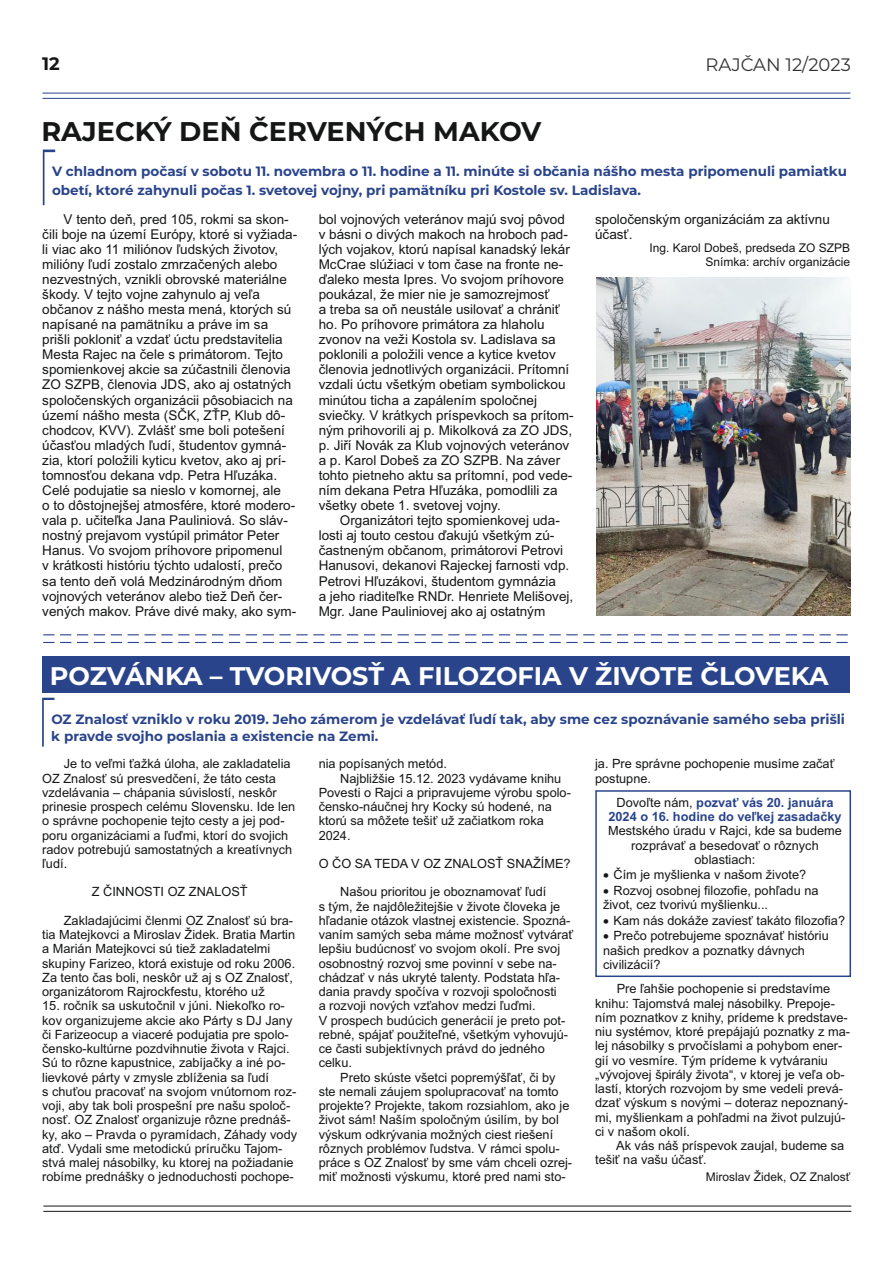
<style>
.page{position:relative;width:893px;height:1263px;background:#fff}
.page>*{position:absolute;margin:0;border:0;box-sizing:border-box;transform-origin:0 0}
.t1{font:700 27px "Montserrat";color:#151616}
.t2{font:700 25.5px "Montserrat";letter-spacing:-.005em;color:#fff}
.t3{font:18px "Montserrat";color:#343435}
.t4{font:700 18px "Montserrat";color:#151616}
.t5{font:13.5px/15.1px "Arial";color:#151616}
.t6{font:700 13.5px/18.6px "Montserrat";color:#2a448b}
.t7{font:12.75px/14.2px "Arial";color:#151616}
.t8{font:700 12.75px/14.2px "Arial";color:#2a448b;text-align:center}
.t9{font:12px/13.4px "Arial";color:#151616;text-align:right}
.s1{font-weight:400;color:#151616}
</style>
<div class="page">
<div style="left:43px;top:656px;width:807px;height:36px;background:#2a448b"></div>
<hr style="left:42px;top:93px;width:808px;height:1px;background:#2a448b">
<hr style="left:42px;top:98px;width:808px;height:1px;background:#2a448b">
<svg style="left:43px;top:642px;width:805px;height:1px"></svg>
<svg style="left:43px;top:634px;width:805px;height:1px"></svg>
<svg style="left:43px;top:150px;width:12px;height:55px"></svg>
<svg style="left:42px;top:698px;width:12px;height:49px"></svg>
<hr style="left:43px;top:1211px;width:808px;height:1px;background:#151616">
<hr style="left:43px;top:1206px;width:808px;height:1px;background:#151616">
<img style="left:596px;top:278px;width:254px;height:338px">
<div style="left:595px;top:790px;width:256px;height:187px;border:2px solid #2a448b"></div>
<h3 class="t4" style="left:42px;top:53px;width:19px">12</h3>
<h3 class="t3" style="left:705px;top:53px;width:147px">RAJČAN 12/2023</h3>
<h1 class="t1" style="left:41px;top:114px;width:501px">RAJECKÝ DEŇ ČERVENÝCH MAKOV</h1>
<p class="t6" style="left:52px;top:162px;width:796px">V chladnom počasí v sobotu 11. novembra o 11. hodine a 11. minúte si občania nášho mesta pripomenuli pamiatku obetí, ktoré zahynuli počas 1. svetovej vojny, pri pamätníku pri Kostole sv. Ladislava.</p>
<p class="t5" style="left:42px;top:212px;width:256px;text-indent:21px">V tento deň, pred 105, rokmi sa skon&shy;čili boje na území Európy, ktoré si vyžiada&shy;li viac ako 11 miliónov ľudských životov, milióny ľudí zostalo zmrzačených alebo nezvestných, vznikli obrovské materiálne škody. V tejto vojne zahynulo aj veľa občanov z nášho mesta mená, ktorých sú napísané na pamätníku a práve im sa prišli pokloniť a vzdať úctu predstavitelia Mesta Rajec na čele s primátorom. Tejto spomienkovej akcie sa zúčastnili členovia ZO SZPB, členovia JDS, ako aj ostatných spoločenských organizácii pôsobiacich na území nášho mesta (SČK, ZŤP, Klub dô&shy;chodcov, KVV). Zvlášť sme boli potešení účasťou mladých ľudí, študentov gymná&shy;zia, ktorí položili kyticu kvetov, ako aj prí&shy;tomnosťou dekana vdp. Petra Hľuzáka.<br>Celé podujatie sa nieslo v komornej, ale<br>o to dôstojnejšej atmosfére, ktoré modero&shy;vala p. učiteľka Jana Pauliniová. So sláv&shy;nostný prejavom vystúpil primátor Peter Hanus. Vo svojom príhovore pripomenul<br>v krátkosti históriu týchto udalostí, prečo sa tento deň volá Medzinárodným dňom vojnových veteránov alebo tiež Deň čer&shy;vených makov. Práve divé maky, ako sym-</p>
<p class="t5" style="left:319px;top:212px;width:256px">bol vojnových veteránov majú svoj pôvod v básni o divých makoch na hroboch pad&shy;lých vojakov, ktorú napísal kanadský lekár McCrae slúžiaci v tom čase na fronte ne&shy;ďaleko mesta Ipres. Vo svojom príhovore poukázal, že mier nie je samozrejmosť<br>a treba sa oň neustále usilovať a chrániť ho. Po príhovore primátora za hlaholu zvonov na veži Kostola sv. Ladislava sa poklonili a položili vence a kytice kvetov členovia jednotlivých organizácii. Prítomní vzdali úctu všetkým obetiam symbolickou minútou ticha a zapálením spoločnej sviečky. V krátkych príspevkoch sa prítom&shy;ným prihovorili aj p. Mikolková za ZO JDS, p. Jiří Novák za Klub vojnových veteránov a p. Karol Dobeš za ZO SZPB. Na záver tohto pietneho aktu sa prítomní, pod vede&shy;ním dekana Petra Hľuzáka, pomodlili za všetky obete 1. svetovej vojny.</p>
<p class="t5" style="left:319px;top:514px;width:256px;text-indent:21px">Organizátori tejto spomienkovej uda&shy;losti aj touto cestou ďakujú všetkým zú&shy;častneným občanom, primátorovi Petrovi Hanusovi, dekanovi Rajeckej farnosti vdp.<br>Petrovi Hľuzákovi, študentom gymnázia<br>a jeho riaditeľke RNDr. Henriete Melišovej, Mgr. Jane Pauliniovej ako aj ostatným</p>
<p class="t5" style="left:595px;top:212px;width:236px">spoločenským organizáciám za aktívnu účasť.</p>
<p class="t9" style="left:649px;top:242px;width:202px">Ing. Karol Dobeš, predseda ZO SZPB<br>Snímka: archív organizácie</p>
<h2 class="t2" style="left:50px;top:661px;width:780px">POZVÁNKA – TVORIVOSŤ A FILOZOFIA V ŽIVOTE ČLOVEKA</h2>
<p class="t6" style="left:51px;top:711px;width:795px;line-height:17px">OZ Znalosť vzniklo v roku 2019. Jeho zámerom je vzdelávať ľudí tak, aby sme cez spoznávanie samého seba prišli k pravde svojho poslania a existencie na Zemi.</p>
<p class="t7" style="left:42px;top:758px;width:254px;text-indent:22px">Je to veľmi ťažká úloha, ale zakladatelia OZ Znalosť sú presvedčení, že táto cesta vzdelávania – chápania súvislostí, neskôr prinesie prospech celému Slovensku. Ide len o správne pochopenie tejto cesty a jej pod&shy;poru organizáciami a ľuďmi, ktorí do svojich radov potrebujú samostatných a kreatívnych ľudí.</p>
<p class="t7" style="left:92px;top:886px;width:157px">Z ČINNOSTI OZ ZNALOSŤ</p>
<p class="t7" style="left:42px;top:914px;width:254px;text-indent:22px">Zakladajúcimi členmi OZ Znalosť sú bra&shy;tia Matejkovci a Miroslav Židek. Bratia Martin a Marián Matejkovci sú tiež zakladatelmi skupiny Farizeo, ktorá existuje od roku 2006.<br>Za tento čas boli, neskôr už aj s OZ Znalosť, organizátorom Rajrockfestu, ktorého už</p>
<p class="t7" style="left:42px;top:1000px;width:256px">15. ročník sa uskutočnil v júni. Niekoľko ro&shy;kov organizujeme akcie ako Párty s DJ Jany či Farizeocup a viaceré podujatia pre spolo&shy;čensko-kultúrne pozdvihnutie života v Rajci.<br>Sú to rôzne kapustnice, zabíjačky a iné po&shy;lievkové párty v zmysle zblíženia sa ľudí<br>s chuťou pracovať na svojom vnútornom roz&shy;voji, aby tak boli prospešní pre našu spoloč&shy;nosť. OZ Znalosť organizuje rôzne prednáš&shy;ky, ako – Pravda o pyramídach, Záhady vody atď. Vydali sme metodickú príručku Tajom&shy;stvá malej násobilky, ku ktorej na požiadanie robíme prednášky o jednoduchosti pochope-</p>
<p class="t7" style="left:319px;top:758px;width:130px">nia popísaných metód.</p>
<p class="t7" style="left:340px;top:772px;width:223px">Najbližšie 15.12. 2023 vydávame knihu</p>
<p class="t7" style="left:319px;top:786px;width:254px">Povesti o Rajci a pripravujeme výrobu spolo-</p>
<p class="t7" style="left:319px;top:800px;width:235px">čensko-náučnej hry Kocky sú hodené, na</p>
<p class="t7" style="left:319px;top:815px;width:227px">ktorú sa môžete tešiť už začiatkom roka</p>
<p class="t7" style="left:319px;top:829px;width:33px">2024.</p>
<p class="t7" style="left:319px;top:857px;width:254px">O ČO SA TEDA V OZ ZNALOSŤ SNAŽÍME?</p>
<p class="t7" style="left:319px;top:886px;width:256px;text-indent:22px">Našou prioritou je oboznamovať ľudí<br>s tým, že najdôležitejšie v živote človeka je hľadanie otázok vlastnej existencie. Spozná&shy;vaním samých seba máme možnosť vytvárať lepšiu budúcnosť vo svojom okolí. Pre svoj osobnostný rozvoj sme povinní v sebe na&shy;chádzať v nás ukryté talenty. Podstata hľa&shy;dania pravdy spočíva v rozvoji spoločnosti<br>a rozvoji nových vzťahov medzi ľuďmi.<br>V prospech budúcich generácií je preto pot&shy;rebné, spájať použiteľné, všetkým vyhovujú&shy;ce časti subjektívnych právd do jedného celku.</p>
<p class="t7" style="left:319px;top:1071px;width:255px;text-indent:22px">Preto skúste všetci popremýšľať, či by ste nemali záujem spolupracovať na tomto projekte? Projekte, takom rozsiahlom, ako je život sám! Naším spoločným úsilím, by bol výskum odkrývania možných ciest riešení rôznych problémov ľudstva. V rámci spolu&shy;práce s OZ Znalosť by sme vám chceli ozrej&shy;miť možnosti výskumu, ktoré pred nami sto-</p>
<p class="t7" style="left:595px;top:758px;width:241px">ja. Pre správne pochopenie musíme začať postupne.</p>
<p class="t8" style="left:608px;top:796px;width:235px"><span class="s1">Dovoľte nám,</span> pozvať vás 20. januára<br>2024 o 16. hodine do veľkej zasadačky</p>
<p class="t7" style="left:608px;top:825px;width:235px;text-align:center">Mestského úradu v Rajci, kde sa budeme rozprávať a besedovať o rôznych oblastiach:</p>
<p class="t7" style="left:603px;top:869px;width:205px">• Čím je myšlienka v našom živote?</p>
<p class="t7" style="left:603px;top:884px;width:217px">• Rozvoj osobnej filozofie, pohľadu na život, cez tvorivú myšlienku...</p>
<p class="t7" style="left:603px;top:914px;width:243px">• Kam nás dokáže zaviesť takáto filozofia?</p>
<p class="t7" style="left:603px;top:930px;width:227px">• Prečo potrebujeme spoznávať históriu našich predkov a poznatky dávnych civilizácií?</p>
<p class="t7" style="left:595px;top:983px;width:256px;text-indent:22px">Pre ľahšie pochopenie si predstavíme knihu: Tajomstvá malej násobilky. Prepoje&shy;ním poznatkov z knihy, prídeme k predstave&shy;niu systémov, ktoré prepájajú poznatky z ma&shy;lej násobilky s prvočíslami a pohybom ener&shy;gií vo vesmíre. Tým prídeme k vytváraniu „vývojovej špirály života“, v ktorej je veľa ob&shy;lastí, ktorých rozvojom by sme vedeli prevá&shy;dzať výskum s novými – doteraz nepoznaný&shy;mi, myšlienkam a pohľadmi na život pulzujú&shy;ci v našom okolí.</p>
<p class="t7" style="left:595px;top:1139px;width:251px;text-indent:21px">Ak vás náš príspevok zaujal, budeme sa tešiť na vašu účasť.</p>
<p class="t9" style="left:706px;top:1171px;width:146px">Miroslav Židek, OZ Znalosť</p>
</div>
